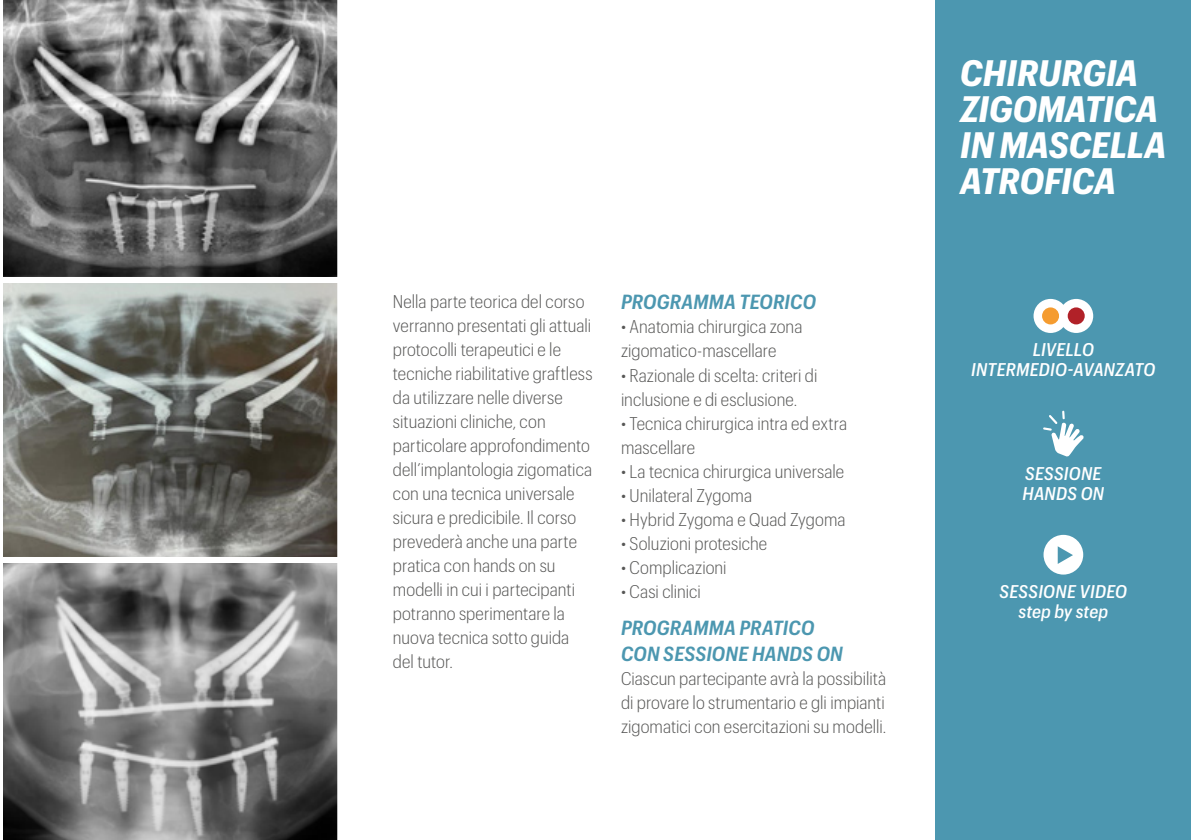
<style>
.page{position:relative;width:1191px;height:840px;background:#fff}
.page>*{position:absolute;margin:0;border:0;box-sizing:border-box;transform-origin:0 0}
.t1{font:italic 700 36px/36px "Graphik Compact";letter-spacing:-.005em;color:#fff}
.t2{font:italic 600 20px/26px "Graphik Compact";letter-spacing:.005em;color:#4c97b0}
.t3{font:300 18px/24px "Graphik Compact";letter-spacing:.005em;color:#575756}
.t4{font:italic 500 18px/20px "Graphik Compact";letter-spacing:.01em;color:#fff;text-align:center}
</style>
<div class="page">
<div style="left:935px;top:0;width:256px;height:839px;background:#4c97b0"></div>
<svg style="left:3px;top:0;width:335px;height:277px"></svg>
<svg style="left:3px;top:283px;width:335px;height:273px"></svg>
<svg style="left:3px;top:556px;width:335px;height:283px"></svg>
<svg style="left:1043px;top:534px;width:40px;height:40px"></svg>
<svg style="left:1043px;top:410px;width:40px;height:46px"></svg>
<div style="left:1033px;top:299px;width:34px;height:34px;background:#fff;border-radius:50%"></div>
<div style="left:1042px;top:307px;width:17px;height:17px;background:#f59c30;border-radius:50%"></div>
<div style="left:1059px;top:299px;width:34px;height:34px;background:#fff;border-radius:50%"></div>
<div style="left:1067px;top:307px;width:17px;height:17px;background:#b12128;border-radius:50%"></div>
<p class="t3" style="left:393px;top:288px;width:201px">Nella parte teorica del corso verranno presentati gli attuali protocolli terapeutici e le tecniche riabilitative graftless da utilizzare nelle diverse situazioni cliniche, con particolare approfondimento dell’implantologia zigomatica con una tecnica universale sicura e predicibile. Il corso prevederà anche una parte pratica con hands on su modelli in cui i partecipanti potranno sperimentare la nuova tecnica sotto guida del tutor.</p>
<p class="t2" style="left:621px;top:287px;width:197px">PROGRAMMA TEORICO</p>
<p class="t3" style="left:621px;top:313px;width:183px">• Anatomia chirurgica zona zigomatico-mascellare</p>
<p class="t3" style="left:621px;top:361px;width:198px">• Razionale di scelta: criteri di inclusione e di esclusione.</p>
<p class="t3" style="left:621px;top:409px;width:227px">• Tecnica chirurgica intra ed extra mascellare</p>
<p class="t3" style="left:621px;top:457px;width:225px">• La tecnica chirurgica universale</p>
<p class="t3" style="left:621px;top:481px;width:132px">• Unilateral Zygoma</p>
<p class="t3" style="left:621px;top:505px;width:226px">• Hybrid Zygoma e Quad Zygoma</p>
<p class="t3" style="left:621px;top:529px;width:148px">• Soluzioni protesiche</p>
<p class="t3" style="left:621px;top:553px;width:107px">• Complicazioni</p>
<p class="t3" style="left:621px;top:577px;width:81px">• Casi clinici</p>
<p class="t2" style="left:621px;top:613px;width:223px">PROGRAMMA PRATICO<br>CON SESSIONE HANDS ON</p>
<p class="t3" style="left:621px;top:665px;width:267px;text-align:justify">Ciascun partecipante avrà la possibilità di provare lo strumentario e gli impianti zigomatici con esercitazioni su modelli.</p>
<h1 class="t1" style="left:960px;top:52px;width:208px">CHIRURGIA<br>ZIGOMATICA<br>IN MASCELLA<br>ATROFICA</h1>
<p class="t4" style="left:971px;top:338px;width:186px">LIVELLO<br>INTERMEDIO-AVANZATO</p>
<p class="t4" style="left:1022px;top:461px;width:83px;text-align:left">SESSIONE<br>HANDS ON</p>
<p class="t4" style="left:999px;top:579px;width:129px">SESSIONE VIDEO step by step</p>
</div>
